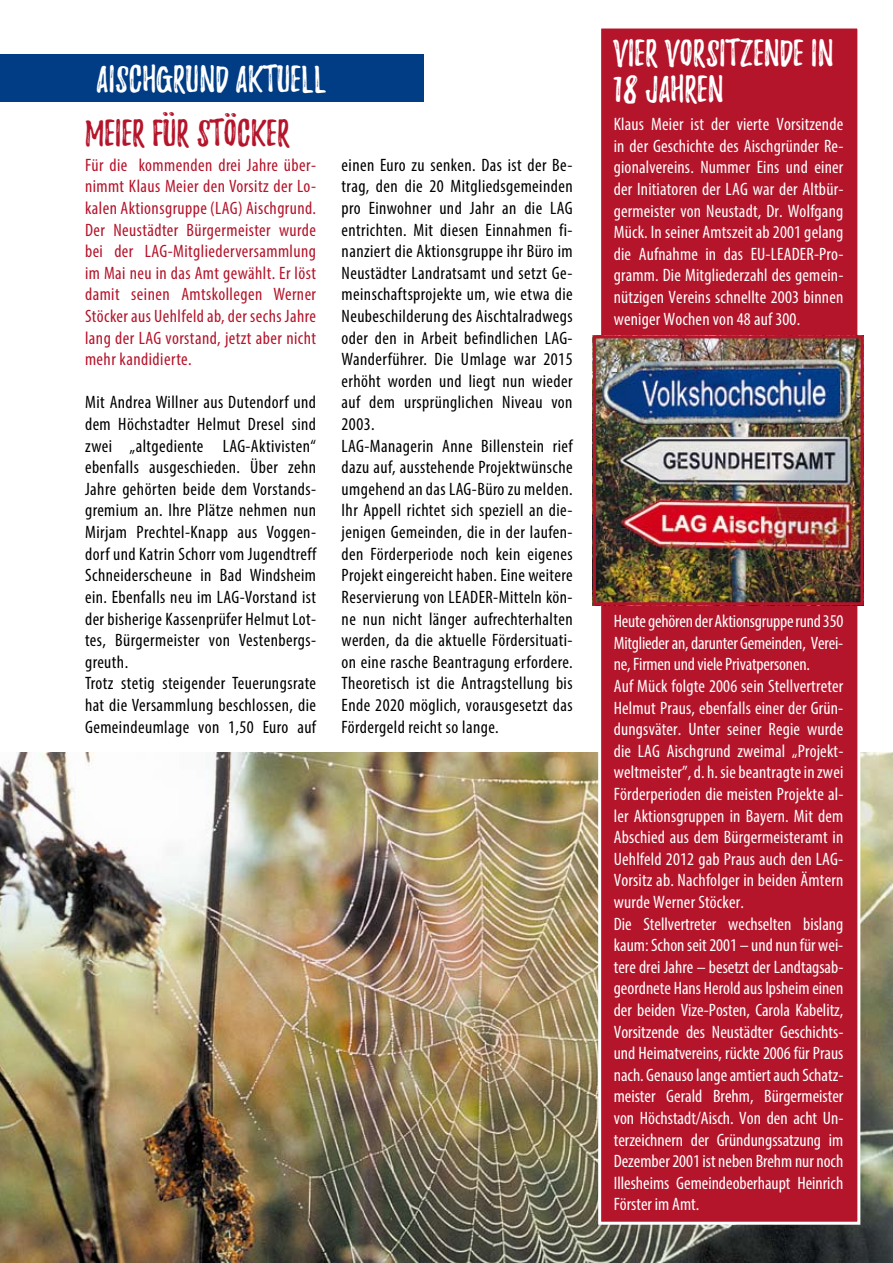
<style>
.page{position:relative;width:893px;height:1263px;background:#fff}
.page>*{position:absolute;margin:0;border:0;box-sizing:border-box;transform-origin:0 0}
.t1{font:33px/36px "Playlist Caps";color:#fff}
.t2{font:33px "Playlist Caps";color:#b5152b}
.t3{font:22.5px "Playlist Caps";color:#b5152b}
.t4{font:condensed 18px/21.6px "Myriad Pro";letter-spacing:.025em;color:#000}
.t5{font:condensed 18px/21.6px "Myriad Pro";color:#fff}
.t6{font:condensed 18px/21.6px "Myriad Pro";letter-spacing:.025em;color:#b5152b;text-align:justify}
</style>
<div class="page">
<img style="left:0;top:753px;width:893px;height:510px">
<div style="left:598px;top:26px;width:262px;height:1199px;background:#b5152b;border:3px solid #fff"></div>
<img style="left:597px;top:339px;width:263px;height:262px">
<div style="left:593px;top:335px;width:271px;height:270px;border:3px solid #b5152b"></div>
<div style="left:0;top:54px;width:424px;height:48px;background:#003d85"></div>
<h1 class="t1" style="left:96px;top:62px;width:232px">AISCHGRUND AKTUELL</h1>
<p class="t3" style="left:162px;top:96px;width:15px">..</p>
<p class="t3" style="left:224px;top:97px;width:15px">..</p>
<h1 class="t2" style="left:85px;top:118px;width:206px">MEIER FUR STOCKER</h1>
<p class="t6" style="left:85px;top:154px;width:233px">Für die kommenden drei Jahre über&shy;nimmt Klaus Meier den Vorsitz der Lo&shy;kalen Aktionsgruppe (LAG) Aischgrund.<br>Der Neustädter Bürgermeister wurde bei der LAG-Mitgliederversammlung im Mai neu in das Amt gewählt. Er löst damit seinen Amtskollegen Werner Stöcker aus Uehlfeld ab, der sechs Jahre lang der LAG vorstand, jetzt aber nicht mehr kandidierte.</p>
<p class="t4" style="left:85px;top:391px;width:233px">Mit Andrea Willner aus Dutendorf und dem Höchstadter Helmut Dresel sind zwei „altgediente LAG-Aktivisten“ ebenfalls ausgeschieden. Über zehn Jahre gehörten beide dem Vorstands&shy;gremium an. Ihre Plätze nehmen nun Mirjam Prechtel-Knapp aus Voggen&shy;dorf und Katrin Schorr vom Jugendtreff Schneiderscheune in Bad Windsheim ein. Ebenfalls neu im LAG-Vorstand ist der bisherige Kassenprüfer Helmut Lot&shy;tes, Bürgermeister von Vestenbergs&shy;greuth.<br>Trotz stetig steigender Teuerungsrate hat die Versammlung beschlossen, die Gemeindeumlage von 1,50 Euro auf</p>
<p class="t4" style="left:342px;top:154px;width:233px">einen Euro zu senken. Das ist der Be&shy;trag, den die 20 Mitgliedsgemeinden pro Einwohner und Jahr an die LAG entrichten. Mit diesen Einnahmen fi&shy;nanziert die Aktionsgruppe ihr Büro im Neustädter Landratsamt und setzt Ge&shy;meinschaftsprojekte um, wie etwa die Neubeschilderung des Aischtalradwegs oder den in Arbeit befindlichen LAG-Wanderführer. Die Umlage war 2015 erhöht worden und liegt nun wieder auf dem ursprünglichen Niveau von 2003.<br>LAG-Managerin Anne Billenstein rief dazu auf, ausstehende Projektwünsche umgehend an das LAG-Büro zu melden.<br>Ihr Appell richtet sich speziell an die&shy;jenigen Gemeinden, die in der laufen&shy;den Förderperiode noch kein eigenes Projekt eingereicht haben. Eine weitere Reservierung von LEADER-Mitteln kön&shy;ne nun nicht länger aufrechterhalten werden, da die aktuelle Fördersituati&shy;on eine rasche Beantragung erfordere.<br>Theoretisch ist die Antragstellung bis Ende 2020 möglich, vorausgesetzt das Fördergeld reicht so lange.</p>
<h1 class="t1" style="left:613px;top:35px;width:222px">VIER VORSITZENDE IN<br>18 JAHREN</h1>
<p class="t5" style="left:614px;top:113px;width:231px;text-align:justify">Klaus Meier ist der vierte Vorsitzende in der Geschichte des Aischgründer Re&shy;gionalvereins. Nummer Eins und einer der Initiatoren der LAG war der Altbür&shy;germeister von Neustadt, Dr. Wolfgang Mück. In seiner Amtszeit ab 2001 gelang die Aufnahme in das EU-LEADER-Pro&shy;gramm. Die Mitgliederzahl des gemein&shy;nützigen Vereins schnellte 2003 binnen weniger Wochen von 48 auf 300.</p>
<p class="t5" style="left:614px;top:610px;width:231px">Heute gehören der Aktionsgruppe rund 350<br>Mitglieder an, darunter Gemeinden, Verei&shy;ne, Firmen und viele Privatpersonen.<br>Auf Mück folgte 2006 sein Stellvertreter Helmut Praus, ebenfalls einer der Grün&shy;dungsväter. Unter seiner Regie wurde die LAG Aischgrund zweimal</p>
<p class="t5" style="left:614px;top:740px;width:231px;text-indent:184px">Projekt&shy;weltmeister”, d. h. sie beantragte in zwei Förderperioden die meisten Projekte al&shy;ler Aktionsgruppen in Bayern. Mit dem Abschied aus dem Bürgermeisteramt in Uehlfeld 2012 gab Praus auch den LAG-Vorsitz ab. Nachfolger in beiden Ämtern wurde Werner Stöcker.<br>Die Stellvertreter wechselten bislang kaum: Schon seit 2001 – und nun für wei&shy;tere drei Jahre – besetzt der Landtagsab&shy;geordnete Hans Herold aus Ipsheim einen der beiden Vize-Posten, Carola Kabelitz, Vorsitzende des Neustädter Geschichts&shy;und Heimatvereins, rückte 2006 für Praus nach. Genauso lange amtiert auch Schatz&shy;meister Gerald Brehm, Bürgermeister von Höchstadt/Aisch. Von den acht Un&shy;terzeichnern der Gründungssatzung im Dezember 2001 ist neben Brehm nur noch Illesheims Gemeindeoberhaupt Heinrich Förster im Amt.</p>
<p class="t5" style="left:792px;top:749px;width:7px">“</p>
</div>
